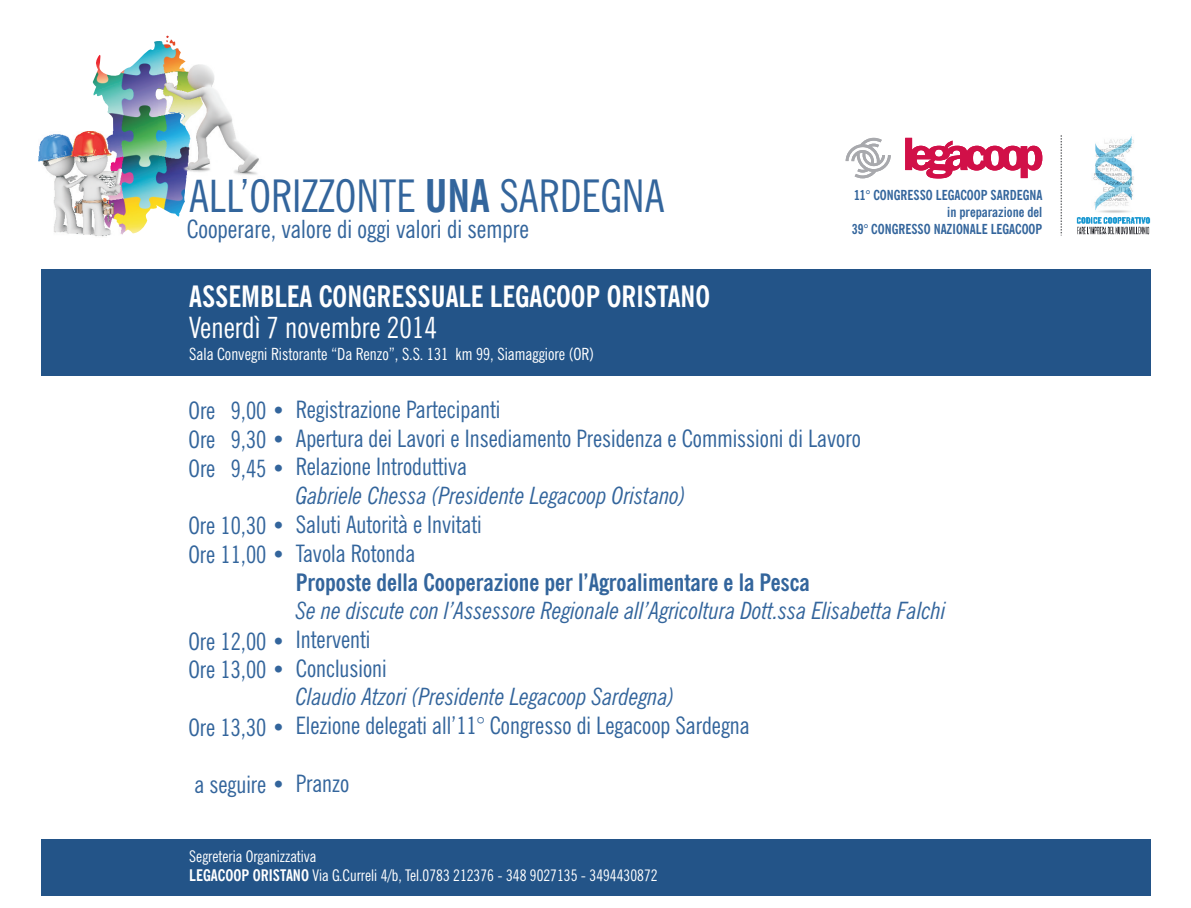
<style>
.page{position:relative;width:1191px;height:908px;background:#fff}
.page>*{position:absolute;margin:0;border:0;box-sizing:border-box;transform-origin:0 0}
.t1{font:condensed 45px "News Gothic BT";color:#33659c}
.t2{font:700 condensed 29.4px "News Gothic BT";color:#fff}
.t3{font:condensed 29.4px "News Gothic BT";color:#fff}
.t4{font:condensed 25.2px "News Gothic BT";color:#33659c}
.t5{font:condensed 24px/28.8px "News Gothic BT";color:#33659c}
.t6{font:italic condensed 24px "News Gothic BT";color:#33659c}
.t7{font:700 condensed 24px "News Gothic BT";color:#33659c}
.t8{font:condensed 16.8px "News Gothic BT";color:#fff}
.t9{font:condensed 16px/19.2px "News Gothic BT";color:#fff}
.t10{font:700 condensed 13.8px/16.6px "News Gothic BT";color:#33659c;text-align:right}
.s1{font-weight:700}
</style>
<div class="page">
<div style="left:41px;top:269px;width:1109px;height:107px;background:#235488"></div>
<div style="left:41px;top:838px;width:1109px;height:57px;background:#235488"></div>
<img style="left:1093px;top:136px;width:41px;height:77px">
<img style="left:1076px;top:217px;width:75px;height:18px">
<svg style="left:1060px;top:135px;width:2px;height:100px"></svg>
<img style="left:92px;top:35px;width:95px;height:199px">
<img style="left:158px;top:64px;width:101px;height:115px">
<img style="left:38px;top:131px;width:85px;height:106px">
<svg style="left:845px;top:138px;width:45px;height:40px"></svg>
<svg style="left:905px;top:138px;width:137px;height:40px"></svg>
<h1 class="t1" style="left:189px;top:178px;width:477px">ALL’ORIZZONTE <span class="s1">UNA</span> SARDEGNA</h1>
<p class="t10" style="left:852px;top:188px;width:192px">11° CONGRESSO LEGACOOP SARDEGNA in preparazione del<br>39° CONGRESSO NAZIONALE LEGACOOP</p>
<p class="t4" style="left:187px;top:218px;width:344px">Cooperare, valore di oggi valori di sempre</p>
<p class="t2" style="left:189px;top:285px;width:522px">ASSEMBLEA CONGRESSUALE LEGACOOP ORISTANO</p>
<p class="t3" style="left:189px;top:315px;width:249px">Venerdì 7 novembre 2014</p>
<p class="t8" style="left:189px;top:347px;width:406px">Sala Convegni Ristorante “Da Renzo”, S.S. 131 km 99, Siamaggiore (OR)</p>
<p class="t5" style="left:188px;top:397px;width:674px">Ore 9,00 • Registrazione Partecipanti<br>Ore 9,30 • Apertura dei Lavori e Insediamento Presidenza e Commissioni di Lavoro<br>Ore 9,45 • Relazione Introduttiva</p>
<p class="t6" style="left:296px;top:485px;width:391px">Gabriele Chessa (Presidente Legacoop Oristano)</p>
<p class="t5" style="left:188px;top:512px;width:295px">Ore 10,30 • Saluti Autorità e Invitati<br>Ore 11,00 • Tavola Rotonda</p>
<p class="t7" style="left:296px;top:572px;width:515px">Proposte della Cooperazione per l’Agroalimentare e la Pesca</p>
<p class="t6" style="left:296px;top:600px;width:651px">Se ne discute con l’Assessore Regionale all’Agricoltura Dott.ssa Elisabetta Falchi</p>
<p class="t5" style="left:188px;top:627px;width:200px">Ore 12,00 • Interventi<br>Ore 13,00 • Conclusioni</p>
<p class="t6" style="left:296px;top:686px;width:380px">Claudio Atzori (Presidente Legacoop Sardegna)</p>
<p class="t5" style="left:188px;top:713px;width:563px">Ore 13,30 • Elezione delegati all’11° Congresso di Legacoop Sardegna</p>
<p class="t5" style="left:194px;top:772px;width:156px">a seguire • Pranzo</p>
<p class="t9" style="left:189px;top:847px;width:470px">Segreteria Organizzativa<br><span class="s1">LEGACOOP ORISTANO</span> Via G.Curreli 4/b, Tel.0783 212376 - 348 9027135 - 3494430872</p>
</div>
